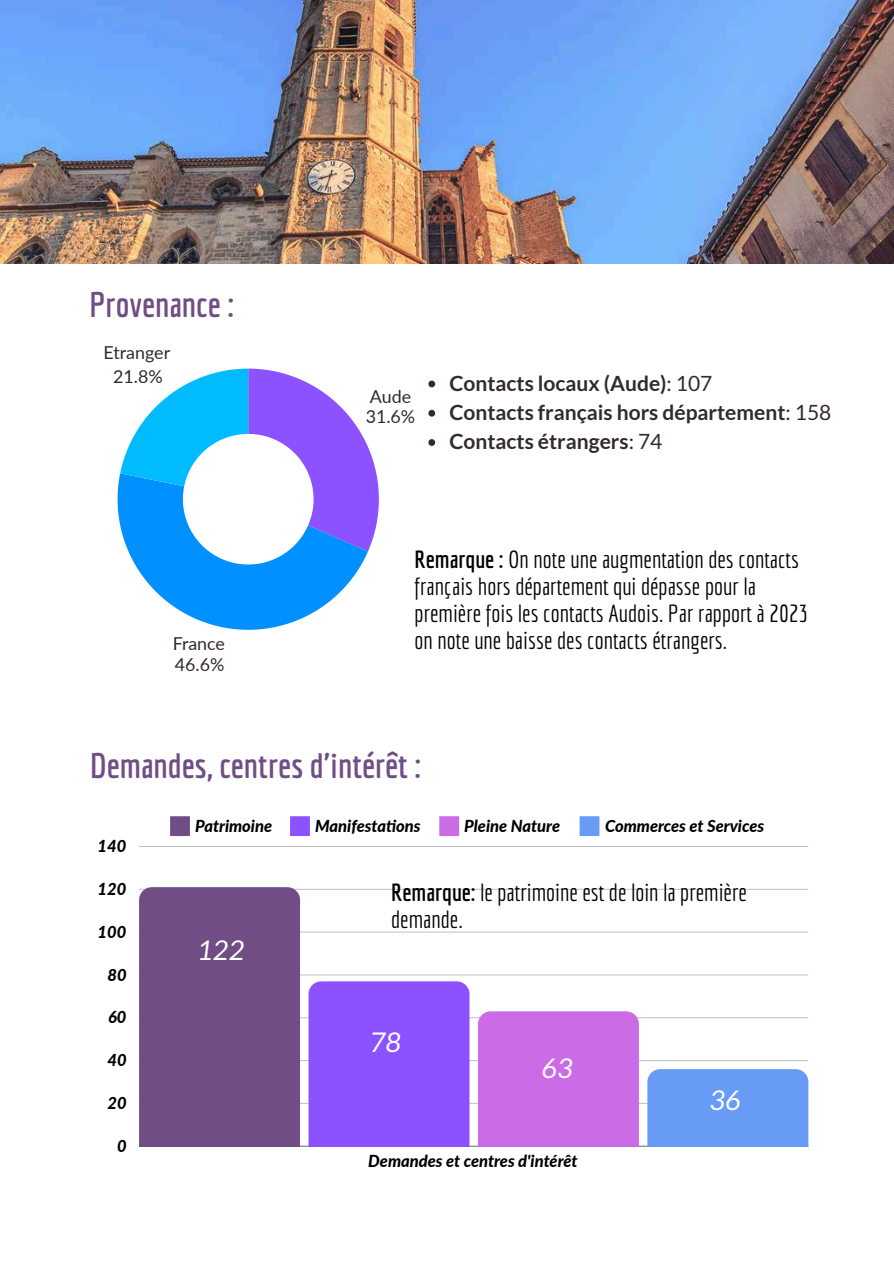
<style>
.page{position:relative;width:894px;height:1264px;background:#fff}
.page>*{position:absolute;margin:0;border:0;box-sizing:border-box;transform-origin:0 0}
.t1{font:700 34.5px "Economica";color:#704e85}
.t2{font:italic 27.15px "Lato";color:#fff}
.t3{font:24px/27px "Economica";color:#000}
.t4{font:700 21px/29.2px "Lato";color:#322b29}
.t5{font:17.85px/20.7px "Lato";color:#322b29}
.t6{font:italic 800 16.5px "Lato";color:#000}
.s1{font-weight:400}
.s2{font-weight:700}
.s3{font-style:italic}
</style>
<div class="page">
<svg style="left:170px;top:816px;width:20px;height:20px"></svg>
<svg style="left:290px;top:816px;width:20px;height:20px"></svg>
<svg style="left:439px;top:816px;width:20px;height:20px"></svg>
<svg style="left:579px;top:816px;width:20px;height:20px"></svg>
<hr style="left:139px;top:1145px;width:669px;height:1px;background:#000;opacity:.6">
<hr style="left:139px;top:1103px;width:669px;height:1px;background:#000;opacity:.25">
<hr style="left:139px;top:1060px;width:669px;height:1px;background:#c5c5c5">
<hr style="left:139px;top:1017px;width:669px;height:1px;background:#d0d0d0">
<hr style="left:139px;top:974px;width:669px;height:1px;background:#dcdcdc">
<hr style="left:139px;top:931px;width:669px;height:1px;background:#e7e7e7">
<hr style="left:139px;top:889px;width:669px;height:1px;background:#ccc">
<hr style="left:139px;top:846px;width:669px;height:1px;background:#c1c1c1">
<div style="left:139px;top:887px;width:161px;height:259px;background:#704e85"></div>
<div style="left:308px;top:981px;width:161px;height:165px;background:#8c52ff"></div>
<div style="left:478px;top:1011px;width:160px;height:135px;background:#cb6ce6"></div>
<div style="left:647px;top:1069px;width:161px;height:77px;background:#689bf5"></div>
<svg style="left:428px;top:380px;width:7px;height:7px"></svg>
<svg style="left:428px;top:410px;width:7px;height:6px"></svg>
<svg style="left:428px;top:439px;width:7px;height:7px"></svg>
<svg style="left:117px;top:368px;width:262px;height:262px"></svg>
<img style="left:0;top:0;width:893px;height:263px">
<h1 class="t1" style="left:89px;top:284px;width:146px">Provenance :</h1>
<p class="t5" style="left:103px;top:340px;width:68px;line-height:23.9px;text-align:center">Etranger<br>21.8%</p>
<p class="t5" style="left:173px;top:633px;width:54px">France<br>46.6%</p>
<p class="t5" style="left:365px;top:385px;width:51px">Aude<br>31.6%</p>
<p class="t4" style="left:449px;top:368px;width:383px">Contacts locaux (Aude)<span class="s1">: 107<br></span>Contacts français hors département<span class="s1">: 158<br></span>Contacts étrangers<span class="s1">: 74</span></p>
<p class="t3" style="left:414px;top:545px;width:395px"><span class="s2">Remarque :</span> On note une augmentation des contacts français hors département qui dépasse pour la première fois les contacts Audois. Par rapport à 2023 on note une baisse des contacts étrangers.</p>
<h1 class="t1" style="left:90px;top:745px;width:332px">Demandes, centres d'intérêt :</h1>
<p class="t6" style="left:195px;top:815px;width:79px">Patrimoine</p>
<p class="t6" style="left:315px;top:815px;width:107px">Manifestati ons</p>
<p class="t6" style="left:464px;top:815px;width:97px">Pleine Nature</p>
<p class="t6" style="left:605px;top:815px;width:160px">Commerces et Services</p>
<p class="t6" style="left:98px;top:836px;width:30px">140</p>
<p class="t6" style="left:98px;top:878px;width:30px">120</p>
<p class="t6" style="left:98px;top:921px;width:30px">100</p>
<p class="t6" style="left:108px;top:964px;width:21px">80</p>
<p class="t6" style="left:108px;top:1007px;width:20px">60</p>
<p class="t6" style="left:108px;top:1050px;width:21px">40</p>
<p class="t6" style="left:108px;top:1092px;width:21px">20</p>
<p class="t6" style="left:117px;top:1135px;width:11px">0</p>
<p class="t2" style="left:197px;top:933px;width:49px">122</p>
<p class="t3" style="left:391px;top:878px;width:357px"><span class="s2">Remarque:</span> le patrimoine est de loin la première demande<span class="s3">.</span></p>
<p class="t2" style="left:369px;top:1025px;width:33px">78</p>
<p class="t2" style="left:541px;top:1051px;width:33px">63</p>
<p class="t6" style="left:368px;top:1150px;width:211px">Demandes et centres d'intérêt</p>
<p class="t2" style="left:709px;top:1083px;width:33px">36</p>
</div>
